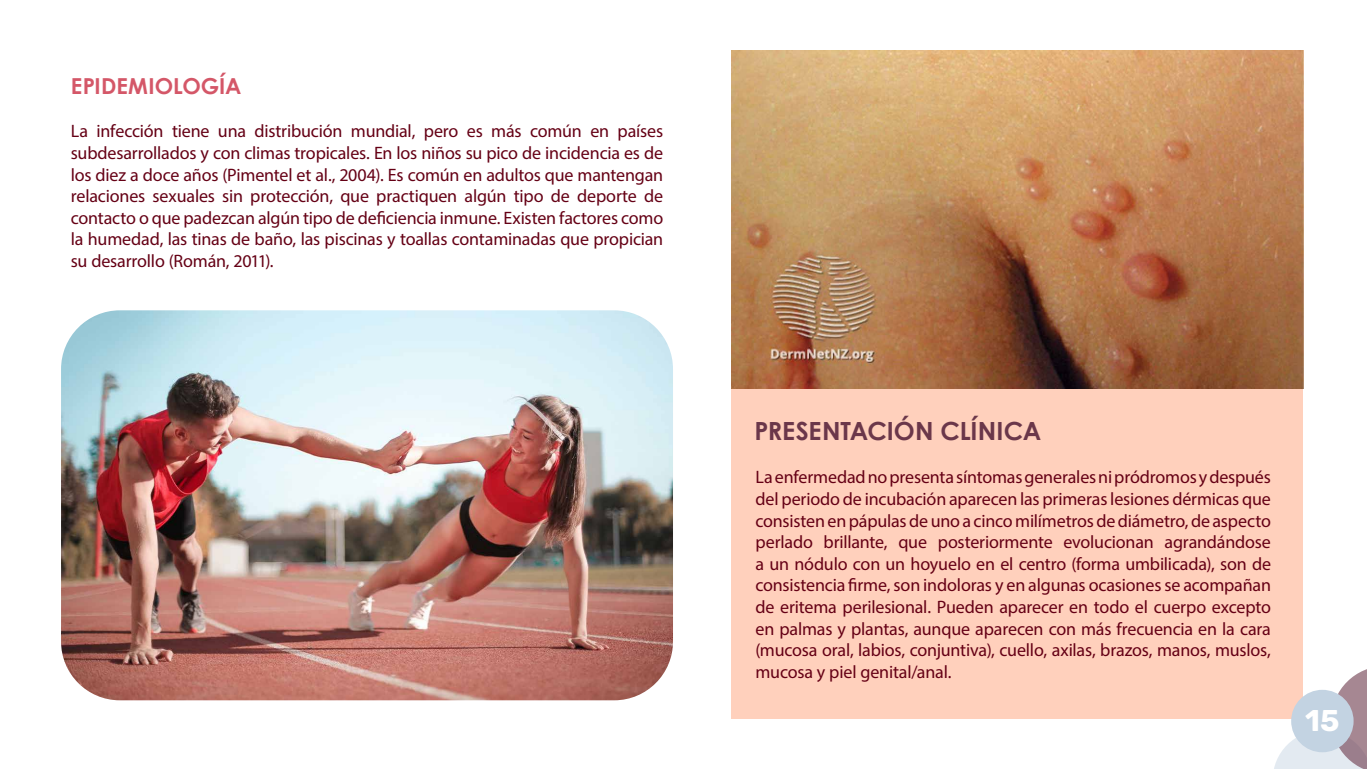
<style>
.page{position:relative;width:1367px;height:769px;background:#fff}
.page>*{position:absolute;margin:0;border:0;box-sizing:border-box;transform-origin:0 0}
.t1{font:700 30px "Rubik";color:#fff}
.t2{font:700 25px "Century Gothic";letter-spacing:-.005em;color:#6b374a}
.t3{font:700 22px "Century Gothic";color:#d45768}
.t4{font:18px/21.6px "Myriad Pro";letter-spacing:-.01em;color:#650015;text-align:justify}
</style>
<div class="page">
<div style="left:731px;top:356px;width:571px;height:362px;background:#ffd0bc"></div>
<img style="left:61px;top:310px;width:612px;height:390px">
<img style="left:731px;top:50px;width:571px;height:338px">
<svg style="left:1272px;top:665px;width:94px;height:103px"></svg>
<div style="left:1290px;top:689px;width:63px;height:62px;background:#c3d3e2;border-radius:50%"></div>
<p class="t3" style="left:71px;top:69px;width:172px">EPIDEMIOLOGÍA</p>
<p class="t4" style="left:71px;top:120px;width:594px">La infección tiene una distribución mundial, pero es más común en países subdesarrollados y con climas tropicales. En los niños su pico de incidencia es de los diez a doce años (Pimentel et al., 2004). Es común en adultos que mantengan relaciones sexuales sin protección, que practiquen algún tipo de deporte de contacto o que padezcan algún tipo de deficiencia inmune. Existen factores como la humedad, las tinas de baño, las piscinas y toallas contaminadas que propician su desarrollo (Román, 2011).</p>
<h2 class="t2" style="left:754px;top:412px;width:288px">PRESENTACIÓN CLÍNICA</h2>
<p class="t4" style="left:755px;top:466px;width:517px">La enfermedad no presenta síntomas generales ni pródromos y después del periodo de incubación aparecen las primeras lesiones dérmicas que consisten en pápulas de uno a cinco milímetros de diámetro, de aspecto perlado brillante, que posteriormente evolucionan agrandándose a un nódulo con un hoyuelo en el centro (forma umbilicada), son de consistencia firme, son indoloras y en algunas ocasiones se acompañan de eritema perilesional. Pueden aparecer en todo el cuerpo excepto en palmas y plantas, aunque aparecen con más frecuencia en la cara (mucosa oral, labios, conjuntiva), cuello, axilas, brazos, manos, muslos, mucosa y piel genital/anal.</p>
<h1 class="t1" style="left:1304px;top:703px;width:36px">15</h1>
</div>
